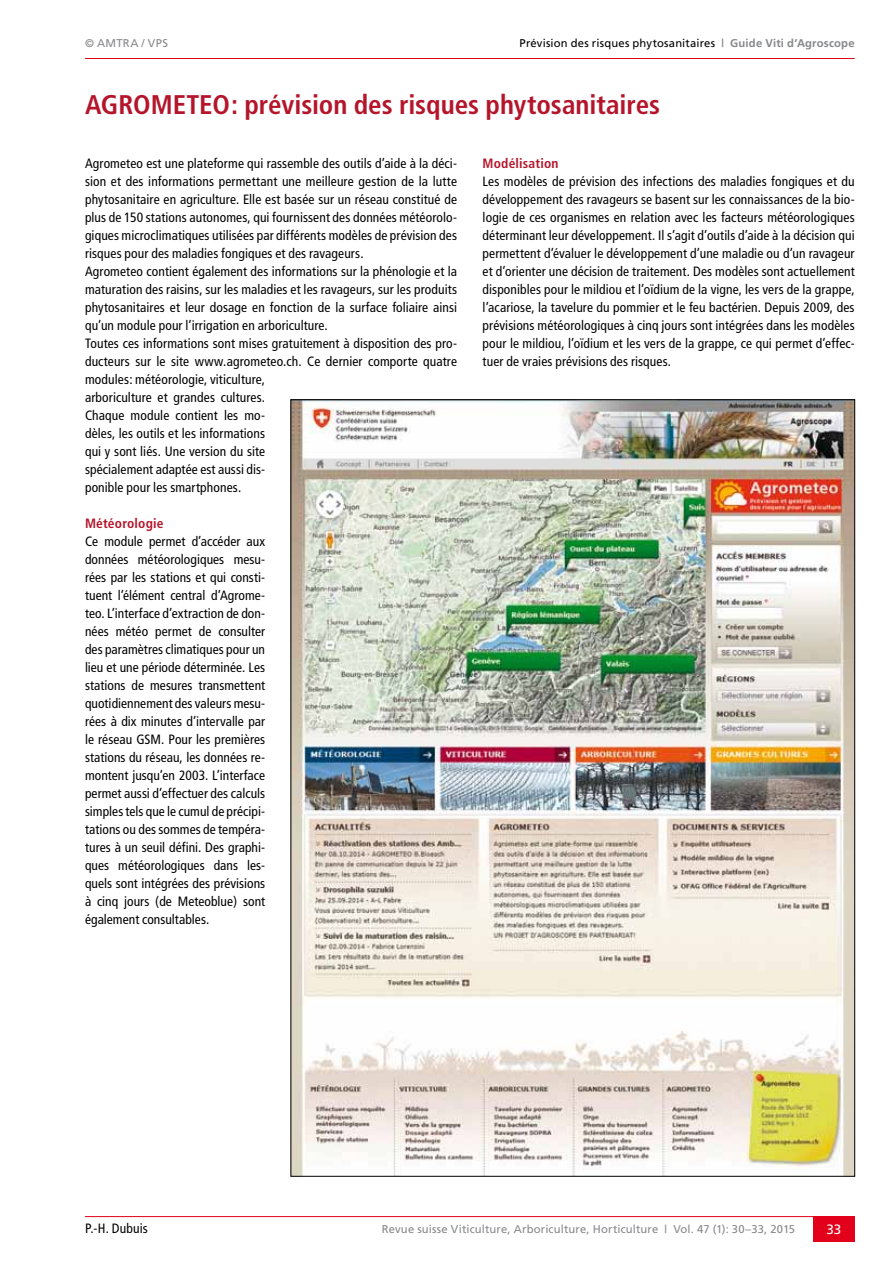
<style>
.page{position:relative;width:893px;height:1263px;background:#fff}
.page>*{position:absolute;margin:0;border:0;box-sizing:border-box;transform-origin:0 0}
.t1{font:700 condensed 27px "Frutiger";color:#b5152b}
.t2{font:condensed 13.5px/18px "Frutiger";letter-spacing:.01em;color:#000;text-align:justify}
.t3{font:700 condensed 13.5px "Frutiger";letter-spacing:.01em;color:#b5152b}
.t4{font:13.5px "Frutiger";color:#fff}
.t5{font:11.25px "Frutiger";letter-spacing:.015em;color:#87888a}
.t6{font:11.25px "Frutiger";letter-spacing:.015em;color:#000}
.s1{font-weight:700;color:#87888a}
</style>
<div class="page">
<hr style="left:85px;top:58px;width:770px;height:1px;background:#e2001a">
<hr style="left:85px;top:1216px;width:770px;height:1px;background:#e2001a">
<div style="left:813px;top:1216px;width:42px;height:26px;background:#e2001a"></div>
<img style="left:293px;top:401px;width:560px;height:773px">
<p class="t5" style="left:85px;top:36px;width:84px">© AMTRA / VPS</p>
<p class="t6" style="left:520px;top:36px;width:337px">Prévision des risques phytosanitaires <span class="s1">| Guide Viti d’Agroscope</span></p>
<h1 class="t1" style="left:85px;top:89px;width:577px">agrometeo: prévision des risques phytosanitaires</h1>
<p class="t2" style="left:85px;top:155px;width:374px;text-align:left">Agrometeo est une plateforme qui rassemble des outils d’aide à la déci&shy;sion et des informations permettant une meilleure gestion de la lutte phytosanitaire en agriculture. Elle est basée sur un réseau constitué de plus de 150 stations autonomes, qui fournissent des données météorolo&shy;giques microclimatiques utilisées par différents modèles de prévision des risques pour des maladies fongiques et des ravageurs.<br>Agrometeo contient également des informations sur la phénologie et la maturation des raisins, sur les maladies et les ravageurs, sur les produits phytosanitaires et leur dosage en fonction de la surface foliaire ainsi qu’un module pour l’irrigation en arboriculture.<br>Toutes ces informations sont mises gratuitement à disposition des pro&shy;ducteurs sur le site www.agrometeo.ch. Ce dernier comporte quatre modules: météorologie, viticulture,<br>arboriculture et grandes cultures.<br>Chaque module contient les mo-<br>dèles, les outils et les informations<br>qui y sont liés. Une version du site<br>spécialement adaptée est aussi dis-<br>ponible pour les smartphones.</p>
<p class="t3" style="left:85px;top:515px;width:80px">Météorologie</p>
<p class="t2" style="left:85px;top:532px;width:182px">Ce module permet d’accéder aux données météorologiques mesu&shy;rées par les stations et qui consti&shy;tuent l’élément central d’Agrome&shy;teo. L’interface d’extraction de don&shy;nées météo permet de consulter des paramètres climatiques pour un lieu et une période déterminée. Les stations de mesures transmettent quotidiennement des valeurs mesu&shy;rées à dix minutes d’intervalle par le réseau GSM. Pour les premières stations du réseau, les données re&shy;montent jusqu’en 2003. L’interface permet aussi d’effectuer des calculs simples tels que le cumul de précipi&shy;tations ou des sommes de tempéra&shy;tures à un seuil défini. Des graphi&shy;ques météorologiques dans les&shy;quels sont intégrées des prévisions à cinq jours (de Meteoblue) sont également consultables.</p>
<p class="t3" style="left:483px;top:155px;width:77px">Modélisation</p>
<p class="t2" style="left:483px;top:172px;width:374px">Les modèles de prévision des infections des maladies fongiques et du développement des ravageurs se basent sur les connaissances de la bio&shy;logie de ces organismes en relation avec les facteurs météorologiques déterminant leur développement. Il s’agit d’outils d’aide à la décision qui permettent d’évaluer le développement d’une maladie ou d’un ravageur et d’orienter une décision de traitement. Des modèles sont actuellement disponibles pour le mildiou et l’oïdium de la vigne, les vers de la grappe, l’acariose, la tavelure du pommier et le feu bactérien. Depuis 2009, des prévisions météorologiques à cinq jours sont intégrées dans les modèles pour le mildiou, l’oïdium et les vers de la grappe, ce qui permet d’effec&shy;tuer de vraies prévisions des risques.</p>
<p class="t2" style="left:85px;top:1219px;width:64px">P.-H. Dubuis</p>
<p class="t5" style="left:382px;top:1223px;width:415px">Revue suisse Viticulture, Arboriculture, Horticulture | Vol. 47 (1): 30–33, 2015</p>
<p class="t4" style="left:826px;top:1221px;width:17px">33</p>
</div>
